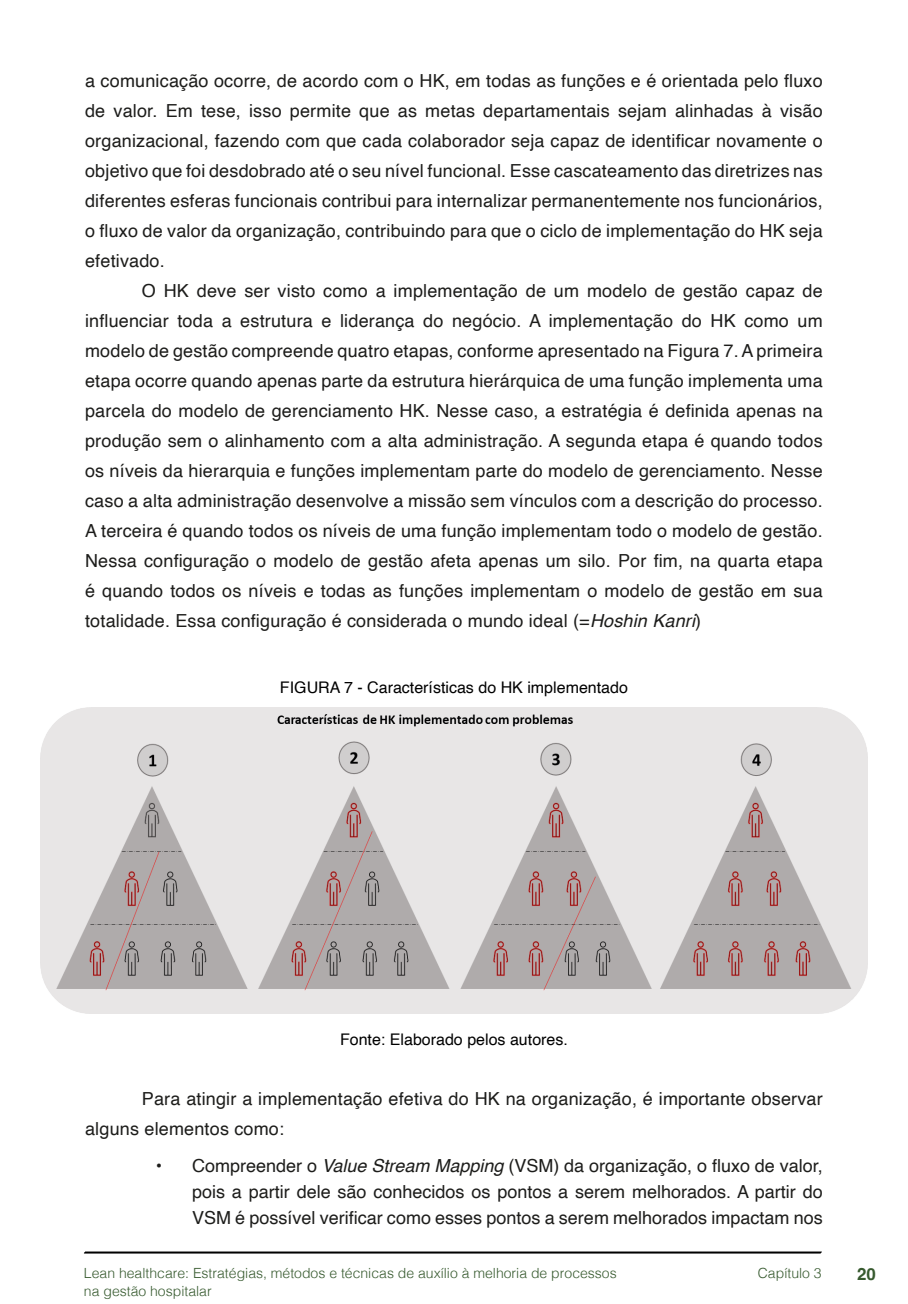
<style>
.page{position:relative;width:908px;height:1304px;background:#fff}
.page>*{position:absolute;margin:0;border:0;box-sizing:border-box;transform-origin:0 0}
.t1{font:18px/30px "Helvetica";letter-spacing:.01em;color:#1d1d1b;text-align:justify}
.t2{font:700 16.8px "Helvetica";color:#375a2f}
.t3{font:16px "Helvetica";color:#000}
.t4{font:300 14px/18px "Helvetica";color:#375a2f}
.s1{font-style:italic}
</style>
<div class="page">
<svg style="left:84px;top:1251px;width:737px;height:3px;background:#515151"></svg>
<img style="left:40px;top:708px;width:827px;height:306px">
<p class="t1" style="left:85px;top:66px;width:738px">a comunicação ocorre, de acordo com o HK, em todas as funções e é orientada pelo fluxo de valor. Em tese, isso permite que as metas departamentais sejam alinhadas à visão organizacional, fazendo com que cada colaborador seja capaz de identificar novamente o objetivo que foi desdobrado até o seu nível funcional. Esse cascateamento das diretrizes nas diferentes esferas funcionais contribui para internalizar permanentemente nos funcionários, o fluxo de valor da organização, contribuindo para que o ciclo de implementação do HK seja efetivado.</p>
<p class="t1" style="left:85px;top:276px;width:738px;text-indent:57px">O HK deve ser visto como a implementação de um modelo de gestão capaz de influenciar toda a estrutura e liderança do negócio. A implementação do HK como um modelo de gestão compreende quatro etapas, conforme apresentado na Figura 7. A primeira etapa ocorre quando apenas parte da estrutura hierárquica de uma função implementa uma parcela do modelo de gerenciamento HK. Nesse caso, a estratégia é definida apenas na produção sem o alinhamento com a alta administração. A segunda etapa é quando todos os níveis da hierarquia e funções implementam parte do modelo de gerenciamento. Nesse caso a alta administração desenvolve a missão sem vínculos com a descrição do processo.<br>A terceira é quando todos os níveis de uma função implementam todo o modelo de gestão.<br>Nessa configuração o modelo de gestão afeta apenas um silo. Por fim, na quarta etapa é quando todos os níveis e todas as funções implementam o modelo de gestão em sua totalidade. Essa configuração é considerada o mundo ideal (=<span class="s1">Hoshin Kanri</span>)</p>
<p class="t3" style="left:280px;top:675px;width:349px">FIGURA 7 - Características do HK implementado</p>
<p class="t3" style="left:340px;top:1027px;width:229px">Fonte: Elaborado pelos autores.</p>
<p class="t1" style="left:85px;top:1084px;width:738px;text-indent:57px">Para atingir a implementação efetiva do HK na organização, é importante observar alguns elementos como:</p>
<p class="t1" style="left:192px;top:1153px;width:632px;line-height:26px;text-indent:-36px">• Compreender o <span class="s1">Value Stream Mapping</span> (VSM) da organização, o fluxo de valor, pois a partir dele são conhecidos os pontos a serem melhorados. A partir do VSM é possível verificar como esses pontos a serem melhorados impactam nos</p>
<p class="t4" style="left:84px;top:1263px;width:534px">Lean healthcare: Estratégias, métodos e técnicas de auxílio à melhoria de processos na gestão hospitalar</p>
<p class="t4" style="left:757px;top:1263px;width:65px">Capítulo 3</p>
<p class="t2" style="left:856px;top:1264px;width:20px">20</p>
</div>
